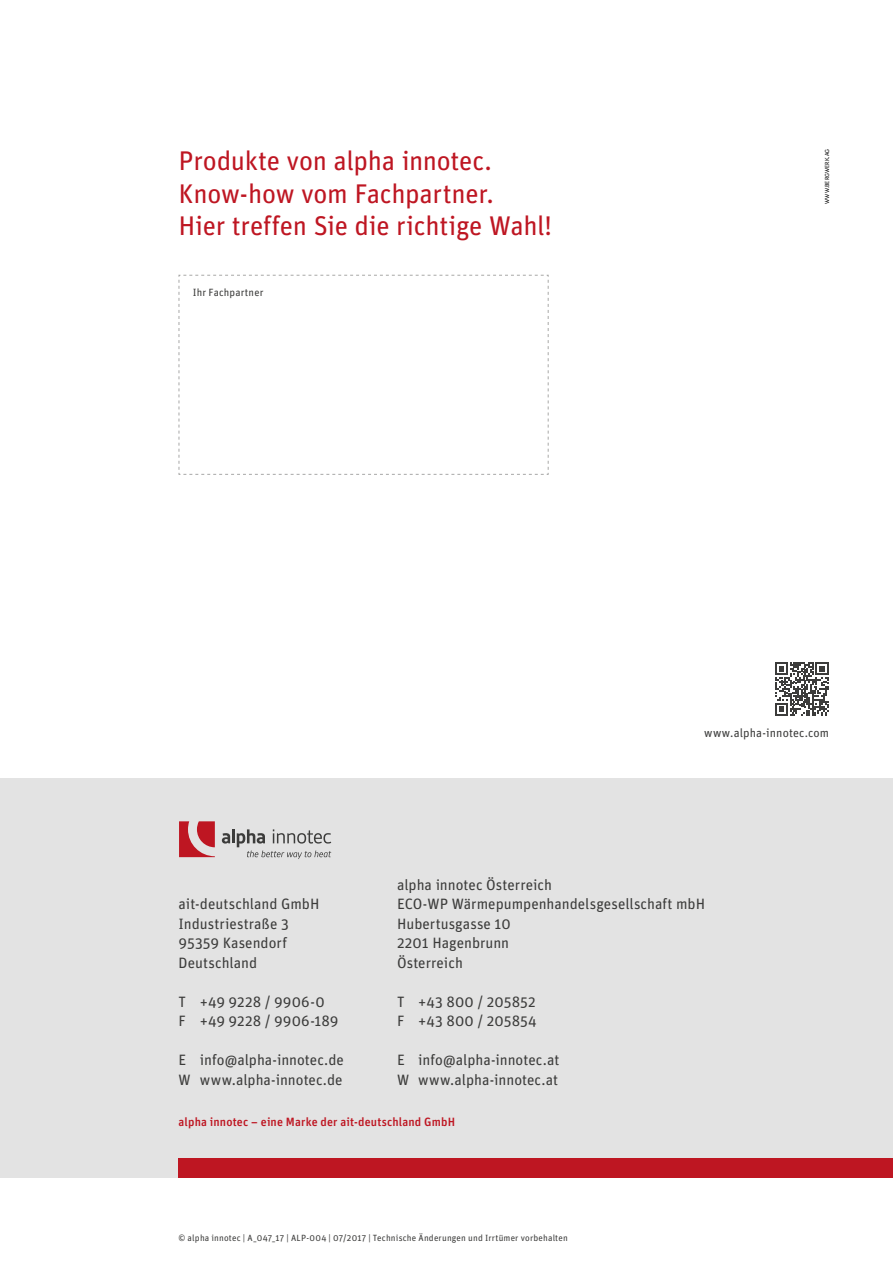
<style>
.page{position:relative;width:893px;height:1263px;background:#fff}
.page>*{position:absolute;margin:0;border:0;box-sizing:border-box;transform-origin:0 0}
.t1{font:27px/32.4px "Unit Pro";letter-spacing:-.01em;color:#be1622}
.t2{font:15px/19.5px "Unit Pro";color:#3c3c3b}
.t3{font:500 12px "Unit Pro";letter-spacing:.01em;color:#be1622}
.t4{font:12px "Unit Pro";letter-spacing:.01em;color:#3c3c3b}
.t5{font:10.5px "Unit Pro";letter-spacing:.015em;color:#3c3c3b}
.t6{font:9px "Unit Pro";letter-spacing:.02em;color:#3c3c3b}
.t7{font:6px "Anivers";color:#000}
</style>
<div class="page">
<svg style="left:178px;top:274px;width:371px;height:201px"></svg>
<svg style="left:775px;top:662px;width:53px;height:53px"></svg>
<div style="left:0;top:779px;width:893px;height:399px;background:#e3e3e3"></div>
<div style="left:179px;top:1158px;width:714px;height:20px;background:#be1622"></div>
<svg style="left:222px;top:833px;width:8px;height:10px"></svg>
<hr style="left:232px;top:829px;width:3px;height:14px;background:#3c3c3b">
<svg style="left:179px;top:821px;width:36px;height:36px"></svg>
<svg style="left:237px;top:829px;width:94px;height:30px"></svg>
<h1 class="t1" style="left:179px;top:143px;width:375px">Produkte von alpha innotec.<br>Know-how vom Fachpartner.<br>Hier treffen Sie die richtige Wahl!</h1>
<p class="t5" style="left:193px;top:285px;width:72px">Ihr Fachpartner</p>
<p class="t7" style="left:824px;top:204px;width:56px;rotate:-90deg">WWW.BERGWERK.AG</p>
<p class="t4" style="left:704px;top:724px;width:126px">www.alpha-innotec.com</p>
<p class="t2" style="left:397px;top:874px;width:310px">alpha innotec Österreich<br>ECO-WP Wärmepumpenhandelsgesellschaft mbH<br>Hubertusgasse 10<br>2201 Hagenbrunn<br>Österreich</p>
<p class="t2" style="left:397px;top:991px;width:141px">T +43 800 / 205852<br>F +43 800 / 205854</p>
<p class="t2" style="left:397px;top:1050px;width:164px">E info@alpha-innotec.at<br>W www.alpha-innotec.at</p>
<p class="t2" style="left:179px;top:894px;width:142px">ait-deutschland GmbH<br>Industriestraße 3<br>95359 Kasendorf<br>Deutschland</p>
<p class="t2" style="left:179px;top:991px;width:161px">T +49 9228 / 9906-0<br>F +49 9228 / 9906-189</p>
<p class="t2" style="left:179px;top:1050px;width:167px">E info@alpha-innotec.de<br>W www.alpha-innotec.de</p>
<p class="t3" style="left:179px;top:1113px;width:278px">alpha innotec – eine Marke der ait-deutschland GmbH</p>
<p class="t6" style="left:179px;top:1231px;width:391px">© alpha innotec | A_047_17 | ALP-004 | 07/2017 | Technische Änderungen und Irrtümer vorbehalten</p>
</div>
